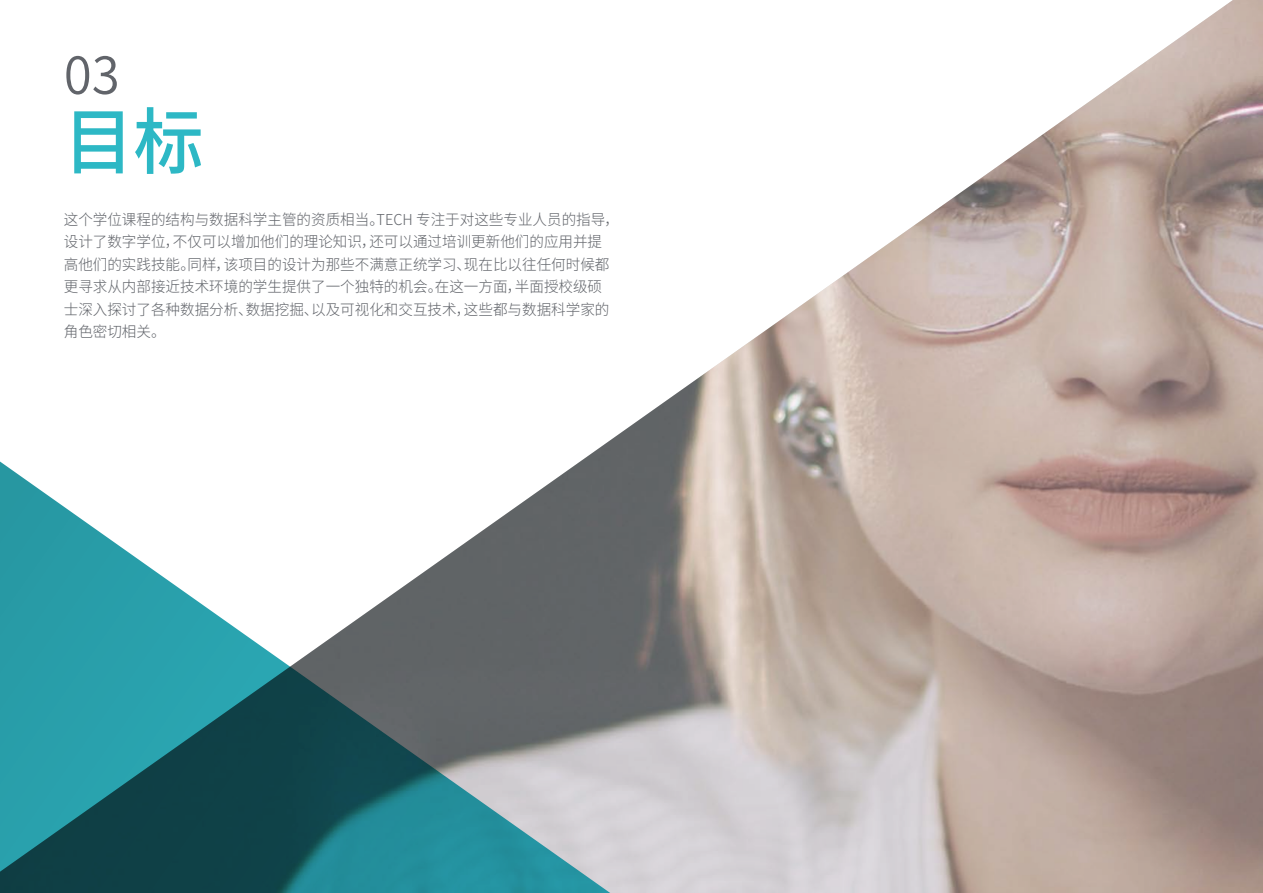
<style>
.page{position:relative;width:1263px;height:893px;background:#fff}
.page>*{position:absolute;margin:0;border:0;box-sizing:border-box;transform-origin:0 0}
.t1{font:500 72px "Source Han Sans CN";color:#2db8c5}
.t2{font:52.5px "Source Han Sans CN";color:#61646a}
.t3{font:300 15px/22.5px "Source Han Sans CN";color:#61646a}
</style>
<div class="page">
<img style="left:602px;top:0;width:661px;height:893px">
<svg style="left:0;top:446px;width:640px;height:447px"></svg>
<h2 class="t2" style="left:64px;top:45px;width:57px">03</h2>
<h1 class="t1" style="left:64px;top:101px;width:141px">目标</h1>
<p class="t3" style="left:64px;top:208px;width:557px">这个学位课程的结构与数据科学主管的资质相当。TECH 专注于对这些专业人员的指导，设计了数字学位，不仅可以增加他们的理论知识，还可以通过培训更新他们的应用并提高他们的实践技能。同样，该项目的设计为那些不满意正统学习、现在比以往任何时候都更寻求从内部接近技术环境的学生提供了一个独特的机会。在这一方面，半面授校级硕士深入探讨了各种数据分析、数据挖掘、以及可视化和交互技术，这些都与数据科学家的角色密切相关。</p>
</div>
